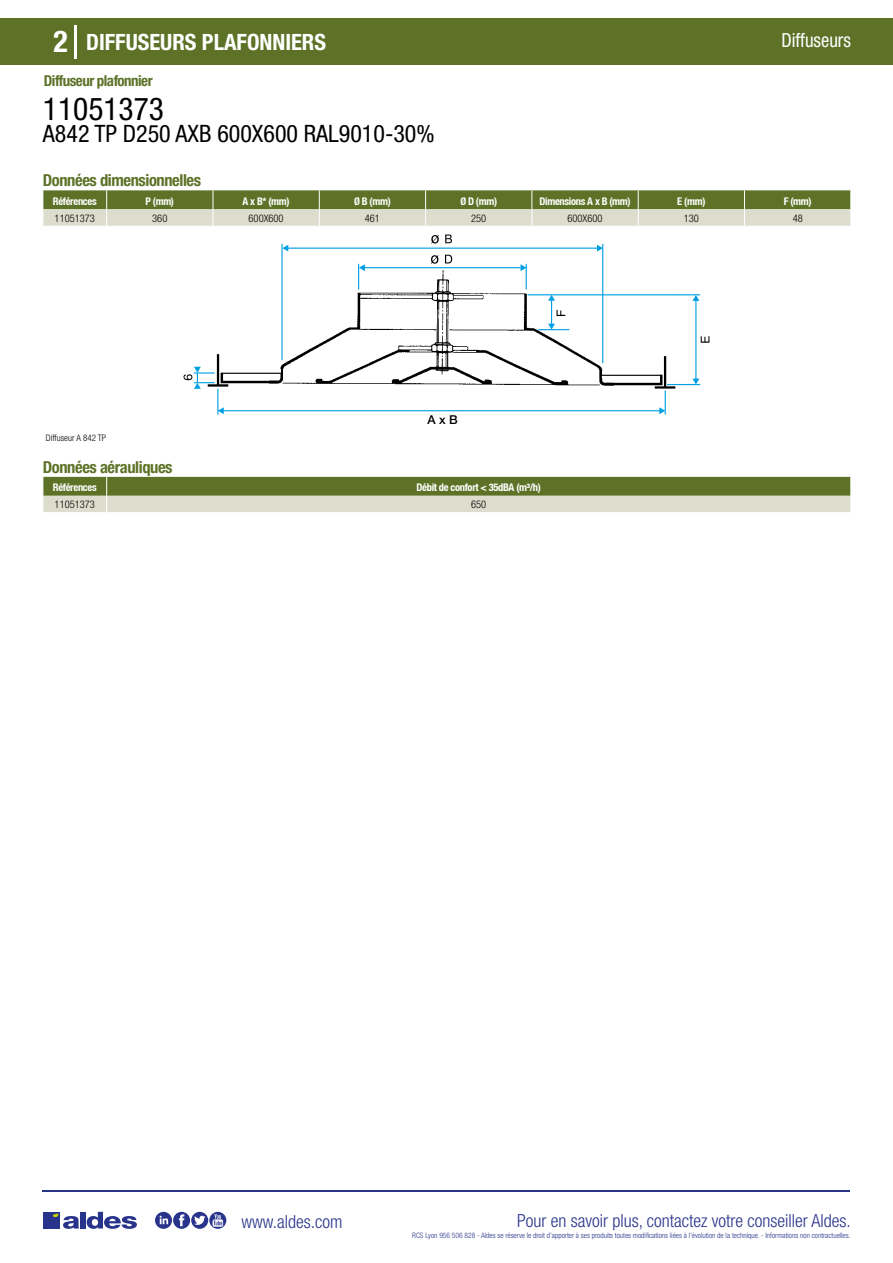
<style>
.page{position:relative;width:893px;height:1263px;background:#fff}
.page>*{position:absolute;margin:0;border:0;box-sizing:border-box;transform-origin:0 0}
.t1{font:condensed 31.5px "Helvetica Neue LT Std";color:#000}
.t2{font:700 condensed 30px "Helvetica Neue LT Std";color:#fff}
.t3{font:condensed 24px "Helvetica Neue LT Std";color:#000}
.t4{font:700 condensed 22.5px "Helvetica Neue LT Std";color:#fff}
.t5{font:condensed 19.5px "Helvetica Neue LT Std";color:#fff;scale:.95 1}
.t6{font:300 condensed 18px "Helvetica Neue";color:#28348b}
.t7{font:700 condensed 16.5px "Helvetica Neue LT Std";letter-spacing:-.025em;color:#5d7227}
.t8{font:700 condensed 15px "Helvetica Neue LT Std";letter-spacing:-.035em;color:#5d7227}
.t9{font:500 12.15px "Helvetica Neue";color:#000}
.t10{font:700 condensed 10.5px "Helvetica Neue";letter-spacing:-.03em;color:#fff}
.t11{font:300 condensed 10.5px "Helvetica Neue";color:#000}
.t12{font:300 condensed 9px "Helvetica Neue";color:#000}
.t13{font:300 condensed 7.5px "Helvetica Neue";color:#28348b}
</style>
<div class="page">
<div style="left:0;top:18px;width:893px;height:46px;background:#5d7227"></div>
<hr style="left:74px;top:25px;width:2px;height:33px;background:#fff">
<hr style="left:43px;top:1190px;width:807px;height:1px;background:#28348b">
<svg style="left:155px;top:1212px;width:71px;height:17px"></svg>
<div style="left:43px;top:1212px;width:17px;height:16px;background:#28348b"></div>
<div style="left:80px;top:1212px;width:6px;height:16px;background:#28348b"></div>
<svg style="left:87px;top:1212px;width:50px;height:17px"></svg>
<svg style="left:53px;top:1213px;width:26px;height:16px"></svg>
<svg style="left:43px;top:190px;width:808px;height:36px;background:#9ca779"></svg>
<img style="left:280px;top:270px;width:394px;height:116px">
<div style="left:631px;top:291px;width:41px;height:95px;background:#fff"></div>
<div style="left:543px;top:288px;width:91px;height:43px;background:#fff"></div>
<div style="left:528px;top:292px;width:19px;height:11px;background:#fff"></div>
<div style="left:451px;top:231px;width:150px;height:61px;background:#fff"></div>
<div style="left:278px;top:234px;width:6px;height:127px;background:#fff"></div>
<svg style="left:666px;top:381px;width:7px;height:5px"></svg>
<div style="left:357px;top:266px;width:11px;height:24px;background:#fff"></div>
<div style="left:598px;top:237px;width:10px;height:126px;background:#fff"></div>
<hr style="left:528px;top:294px;width:172px;height:1px;background:#009fe3">
<hr style="left:695px;top:298px;width:1px;height:82px;background:#009fe3">
<svg style="left:692px;top:379px;width:7px;height:5px"></svg>
<svg style="left:692px;top:295px;width:7px;height:6px"></svg>
<svg style="left:701px;top:336px;width:8px;height:7px"></svg>
<hr style="left:667px;top:384px;width:33px;height:1px;background:#009fe3">
<svg style="left:548px;top:295px;width:17px;height:34px"></svg>
<hr style="left:538px;top:329px;width:31px;height:1px;background:#009fe3">
<hr style="left:281px;top:244px;width:2px;height:116px;background:#009fe3">
<hr style="left:285px;top:248px;width:312px;height:1px;background:#009fe3">
<svg style="left:597px;top:245px;width:5px;height:7px"></svg>
<svg style="left:282px;top:245px;width:6px;height:7px"></svg>
<hr style="left:602px;top:244px;width:1px;height:119px;background:#009fe3">
<hr style="left:361px;top:267px;width:160px;height:1px;background:#009fe3">
<svg style="left:358px;top:264px;width:7px;height:25px"></svg>
<svg style="left:520px;top:264px;width:7px;height:25px"></svg>
<hr style="left:221px;top:410px;width:439px;height:1px;background:#009fe3">
<svg style="left:431px;top:255px;width:8px;height:9px"></svg>
<svg style="left:445px;top:255px;width:7px;height:8px"></svg>
<svg style="left:431px;top:235px;width:8px;height:9px"></svg>
<svg style="left:445px;top:234px;width:7px;height:9px"></svg>
<svg style="left:184px;top:367px;width:96px;height:48px"></svg>
<hr style="left:208px;top:384px;width:20px;height:3px;background:#000">
<hr style="left:217px;top:354px;width:2px;height:32px;background:#000">
<hr style="left:222px;top:373px;width:60px;height:1px;background:#000">
<div style="left:614px;top:355px;width:27px;height:34px;background:#fff"></div>
<div style="left:602px;top:371px;width:22px;height:5px;background:#fff"></div>
<svg style="left:603px;top:372px;width:63px;height:43px"></svg>
<hr style="left:655px;top:386px;width:20px;height:3px;background:#000">
<hr style="left:664px;top:356px;width:2px;height:32px;background:#000">
<hr style="left:601px;top:375px;width:60px;height:1px;background:#000">
<svg style="left:43px;top:477px;width:808px;height:35px;background:#99a475"></svg>
<h2 class="t2" style="left:54px;top:24px;width:16px">2</h2>
<h3 class="t4" style="left:86px;top:28px;width:242px">DIFFUSEURS PLAFONNIERS</h3>
<h3 class="t5" style="left:781px;top:29px;width:75px">Diffuseurs</h3>
<h3 class="t8" style="left:44px;top:71px;width:110px">Diffuseur plafonnier</h3>
<h1 class="t1" style="left:43px;top:91px;width:122px">11051373</h1>
<h3 class="t3" style="left:43px;top:120px;width:393px">A842 TP D250 AXB 600X600 RAL9010-30%</h3>
<h3 class="t7" style="left:43px;top:170px;width:160px">Données dimensionnelles</h3>
<h3 class="t10" style="left:53px;top:195px;width:45px">Références</h3>
<h3 class="t10" style="left:146px;top:195px;width:30px">P (mm)</h3>
<h3 class="t10" style="left:243px;top:195px;width:49px">A x B* (mm)</h3>
<h3 class="t10" style="left:354px;top:195px;width:38px">Ø B (mm)</h3>
<h3 class="t10" style="left:460px;top:195px;width:38px">Ø D (mm)</h3>
<h3 class="t10" style="left:539px;top:195px;width:93px">Dimensions A x B (mm)</h3>
<h3 class="t10" style="left:677px;top:195px;width:30px">E (mm)</h3>
<h3 class="t10" style="left:784px;top:195px;width:29px">F (mm)</h3>
<h3 class="t11" style="left:55px;top:212px;width:42px">11051373</h3>
<h3 class="t11" style="left:152px;top:212px;width:17px">360</h3>
<h3 class="t11" style="left:249px;top:212px;width:37px">600X600</h3>
<h3 class="t11" style="left:365px;top:212px;width:17px">461</h3>
<h3 class="t11" style="left:471px;top:212px;width:17px">250</h3>
<h3 class="t11" style="left:567px;top:212px;width:37px">600X600</h3>
<h3 class="t11" style="left:684px;top:212px;width:17px">130</h3>
<h3 class="t11" style="left:793px;top:212px;width:12px">48</h3>
<h3 class="t9" style="left:428px;top:413px;width:32px">A x B</h3>
<p class="t12" style="left:46px;top:433px;width:62px">Diffuseur A 842 TP</p>
<h3 class="t7" style="left:43px;top:457px;width:131px">Données aérauliques</h3>
<h3 class="t10" style="left:53px;top:481px;width:45px">Références</h3>
<h3 class="t10" style="left:417px;top:481px;width:126px">Débit de confort &lt; 35dBA (m³/h)</h3>
<h3 class="t11" style="left:55px;top:498px;width:42px">11051373</h3>
<h3 class="t11" style="left:471px;top:498px;width:17px">650</h3>
<h3 class="t6" style="left:241px;top:1211px;width:102px">www.aldes.com</h3>
<h3 class="t6" style="left:517px;top:1211px;width:335px">Pour en savoir plus, contactez votre conseiller Aldes.</h3>
<p class="t13" style="left:412px;top:1230px;width:440px">RCS Lyon 956 506 828 - Aldes se réserve le droit d’apporter à ses produits toutes modifications liées à l’évolution de la technique. - Informations non contractuelles.</p>
</div>
